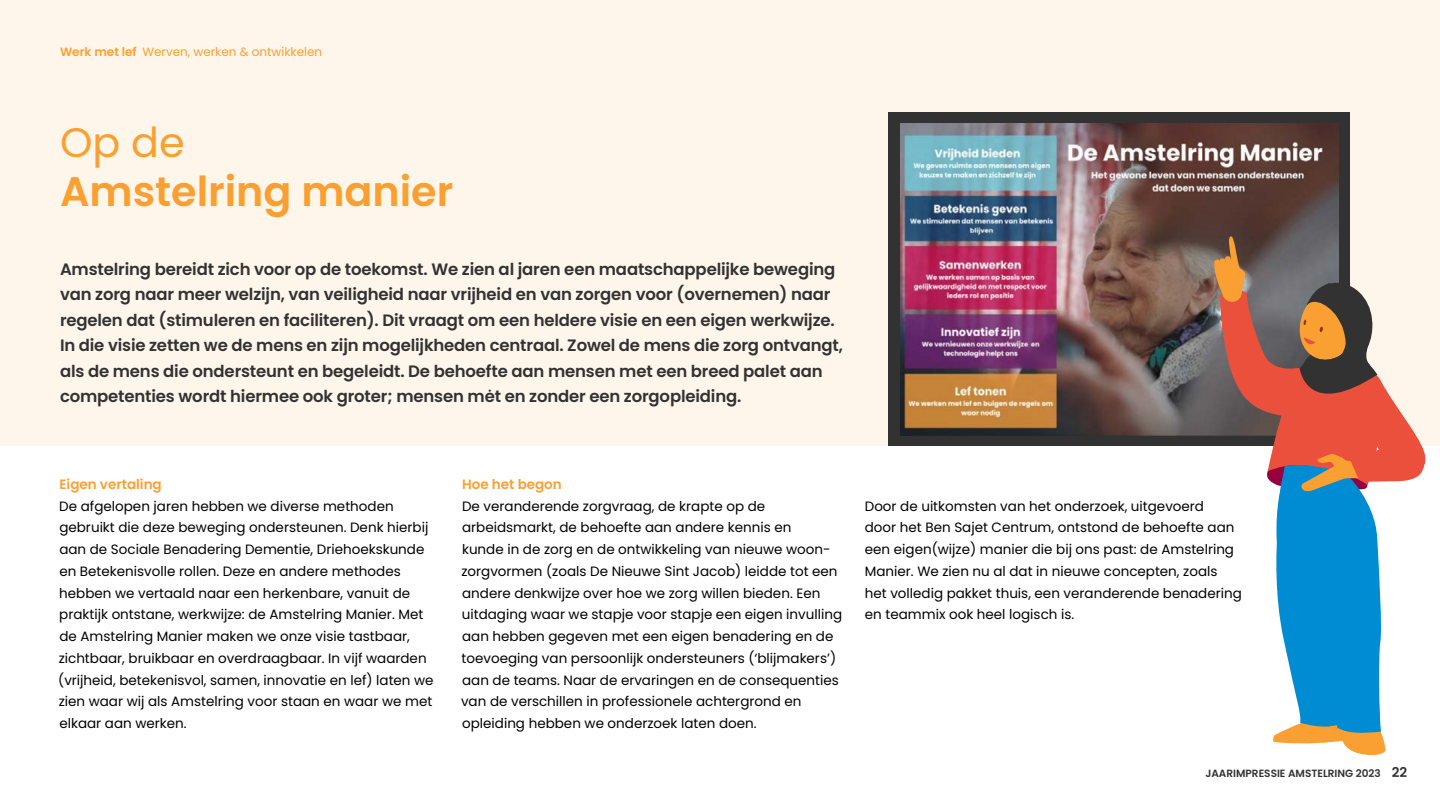
<style>
.page{position:relative;width:1440px;height:810px;background:#fff}
.page>*{position:absolute;margin:0;border:0;box-sizing:border-box;transform-origin:0 0}
.t1{font:600 41.25px "Poppins";color:#faa032}
.t2{font:41.25px "Poppins";color:#faa032}
.t3{font:600 16.5px/25.5px "Poppins";letter-spacing:-.01em;color:#323232}
.t4{font:13.5px/21.8px "Poppins";color:#000}
.t5{font:600 13.5px "Poppins";color:#faa032}
.t6{font:12px "Poppins";color:#faa032}
.t7{font:600 10.5px "Poppins";color:#323232}
.s1{font-weight:600}
.s2{font-size:13.5px}
</style>
<div class="page">
<div style="left:0;top:0;width:1440px;height:446px;background:#fef6eb"></div>
<div style="left:889px;top:112px;width:461px;height:334px;background:#323232"></div>
<img style="left:900px;top:123px;width:439px;height:312px">
<svg style="left:1213px;top:236px;width:213px;height:519px"></svg>
<p class="t6" style="left:60px;top:45px;width:264px"><span class="s1">Werk met lef</span> Werven, werken &amp; ontwikkelen</p>
<h1 class="t2" style="left:60px;top:119px;width:126px">Op de</h1>
<h1 class="t1" style="left:60px;top:168px;width:395px">Amstelring manier</h1>
<p class="t3" style="left:60px;top:256px;width:785px">Amstelring bereidt zich voor op de toekomst. We zien al jaren een maatschappelijke beweging van zorg naar meer welzijn, van veiligheid naar vrijheid en van zorgen voor (overnemen) naar regelen dat (stimuleren en faciliteren). Dit vraagt om een heldere visie en een eigen werkwijze.<br>In die visie zetten we de mens en zijn mogelijkheden centraal. Zowel de mens die zorg ontvangt, als de mens die ondersteunt en begeleidt. De behoefte aan mensen met een breed palet aan competenties wordt hiermee ook groter; mensen mėt en zonder een zorgopleiding.</p>
<p class="t5" style="left:59px;top:476px;width:104px">Eigen vertaling</p>
<p class="t4" style="left:58px;top:495px;width:377px">De afgelopen jaren hebben we diverse methoden gebruikt die deze beweging ondersteunen. Denk hierbij aan de Sociale Benadering Dementie, Driehoekskunde en Betekenisvolle rollen. Deze en andere methodes hebben we vertaald naar een herkenbare, vanuit de praktijk ontstane, werkwijze: de Amstelring Manier. Met de Amstelring Manier maken we onze visie tastbaar, zichtbaar, bruikbaar en overdraagbaar. In vijf waarden (vrijheid, betekenisvol, samen, innovatie en lef) laten we zien waar wij als Amstelring voor staan en waar we met elkaar aan werken.</p>
<p class="t5" style="left:462px;top:476px;width:101px">Hoe het begon</p>
<p class="t4" style="left:461px;top:495px;width:383px">De veranderende zorgvraag, de krapte op de arbeidsmarkt, de behoefte aan andere kennis en<br>kunde in de zorg en de ontwikkeling van nieuwe woon&shy;zorgvormen (zoals De Nieuwe Sint Jacob) leidde tot een andere denkwijze over hoe we zorg willen bieden. Een uitdaging waar we stapje voor stapje een eigen invulling aan hebben gegeven met een eigen benadering en de toevoeging van persoonlijk ondersteuners (‘blijmakers’) aan de teams. Naar de ervaringen en de consequenties van de verschillen in professionele achtergrond en opleiding hebben we onderzoek laten doen.</p>
<p class="t4" style="left:865px;top:495px;width:379px">Door de uitkomsten van het onderzoek, uitgevoerd<br>door het Ben Sajet Centrum, ontstond de behoefte aan een eigen(wijze) manier die bij ons past: de Amstelring Manier. We zien nu al dat in nieuwe concepten, zoals het volledig pakket thuis, een veranderende benadering en teammix ook heel logisch is.</p>
<p class="t7" style="left:1205px;top:767px;width:203px">JAARIMPRESSIE AMSTELRING 2023 <span class="s2">22</span></p>
</div>
